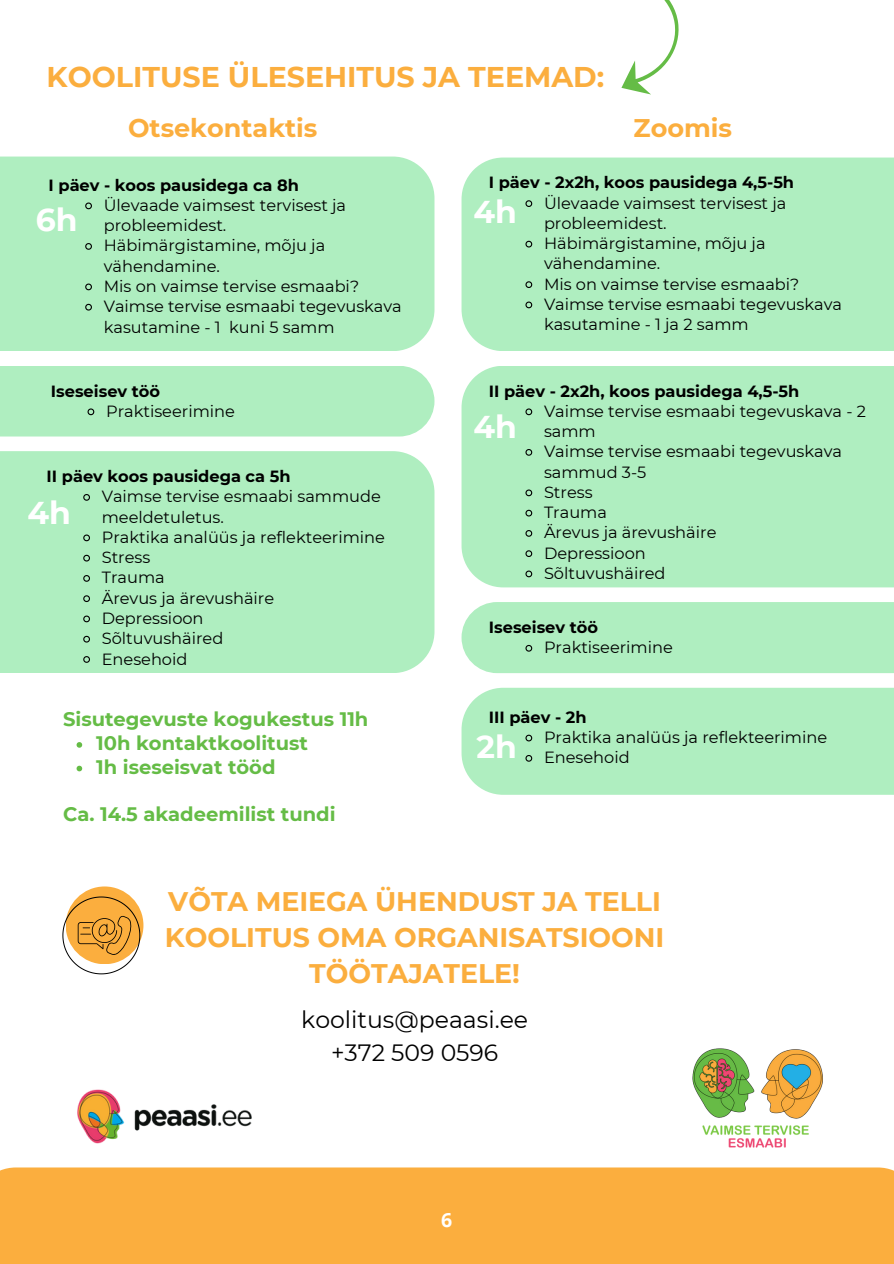
<style>
.page{position:relative;width:894px;height:1264px;background:#fff}
.page>*{position:absolute;margin:0;border:0;box-sizing:border-box;transform-origin:0 0}
.t1{font:700 31.5px "Montserrat";color:#fff}
.t2{font:700 28.5px "Montserrat";color:#fbae3e}
.t3{font:700 26.85px/36.3px "Montserrat";color:#fbae3e;text-align:center}
.t4{font:700 25.5px "Montserrat";color:#fbae3e}
.t5{font:23.55px/32.7px "Montserrat";color:#000;text-align:center}
.t6{font:700 19.5px "Montserrat";color:#65bc46}
.t7{font:700 19.5px "Open Sans";color:#fff}
.t8{font:16.2px/20.2px "Montserrat";color:#000}
.t9{font:700 16.2px "Montserrat";color:#000}
</style>
<div class="page">
<div style="left:0;top:156px;width:434px;height:195px;background:#afeec0"></div>
<div style="left:0;top:366px;width:434px;height:70px;background:#afeec0"></div>
<div style="left:0;top:1167px;width:893px;height:96px;background:#fbae3e"></div>
<svg style="left:621px;top:0;width:58px;height:95px"></svg>
<div style="left:66px;top:886px;width:77px;height:78px;background:#fbae3e;border-radius:50%"></div>
<svg style="left:62px;top:896px;width:78px;height:78px"></svg>
<div style="left:0;top:451px;width:434px;height:222px;background:#afeec0"></div>
<svg style="left:84px;top:202px;width:9px;height:8px"></svg>
<svg style="left:84px;top:242px;width:9px;height:9px"></svg>
<svg style="left:84px;top:283px;width:9px;height:8px"></svg>
<svg style="left:84px;top:303px;width:9px;height:8px"></svg>
<svg style="left:77px;top:742px;width:5px;height:5px"></svg>
<svg style="left:77px;top:765px;width:5px;height:6px"></svg>
<img style="left:692px;top:1048px;width:131px;height:100px">
<img style="left:77px;top:1089px;width:175px;height:55px">
<div style="left:461px;top:157px;width:432px;height:194px;background:#afeec0"></div>
<div style="left:461px;top:366px;width:432px;height:221px;background:#afeec0"></div>
<div style="left:461px;top:687px;width:432px;height:107px;background:#afeec0"></div>
<div style="left:461px;top:602px;width:432px;height:71px;background:#afeec0"></div>
<svg style="left:524px;top:199px;width:9px;height:9px"></svg>
<svg style="left:524px;top:240px;width:9px;height:8px"></svg>
<svg style="left:524px;top:280px;width:9px;height:9px"></svg>
<svg style="left:524px;top:301px;width:9px;height:8px"></svg>
<svg style="left:87px;top:408px;width:8px;height:8px"></svg>
<svg style="left:83px;top:494px;width:7px;height:7px"></svg>
<svg style="left:83px;top:534px;width:7px;height:8px"></svg>
<svg style="left:83px;top:554px;width:7px;height:8px"></svg>
<svg style="left:83px;top:575px;width:7px;height:7px"></svg>
<svg style="left:83px;top:595px;width:7px;height:8px"></svg>
<svg style="left:83px;top:615px;width:7px;height:8px"></svg>
<svg style="left:83px;top:635px;width:7px;height:8px"></svg>
<svg style="left:83px;top:656px;width:7px;height:7px"></svg>
<svg style="left:525px;top:734px;width:8px;height:8px"></svg>
<svg style="left:525px;top:755px;width:8px;height:7px"></svg>
<svg style="left:525px;top:408px;width:8px;height:8px"></svg>
<svg style="left:525px;top:449px;width:8px;height:7px"></svg>
<svg style="left:525px;top:489px;width:8px;height:8px"></svg>
<svg style="left:525px;top:509px;width:8px;height:8px"></svg>
<svg style="left:525px;top:530px;width:8px;height:7px"></svg>
<svg style="left:525px;top:550px;width:8px;height:7px"></svg>
<svg style="left:525px;top:570px;width:8px;height:8px"></svg>
<svg style="left:525px;top:644px;width:8px;height:8px"></svg>
<p class="t2" style="left:47px;top:59px;width:559px">KOOLITUSE ÜLESEHITUS JA TEEMAD:</p>
<h2 class="t4" style="left:128px;top:112px;width:191px">Otsekontaktis</h2>
<p class="t4" style="left:633px;top:112px;width:100px">Zoomis</p>
<p class="t9" style="left:488px;top:173px;width:307px">I päev - 2x2h, koos pausidega 4,5-5h</p>
<p class="t8" style="left:544px;top:193px;width:244px">Ülevaade vaimsest tervisest ja probleemidest.</p>
<p class="t8" style="left:544px;top:233px;width:223px">Häbimärgistamine, mõju ja vähendamine.</p>
<p class="t8" style="left:544px;top:274px;width:257px">Mis on vaimse tervise esmaabi?</p>
<p class="t8" style="left:544px;top:294px;width:299px">Vaimse tervise esmaabi tegevuskava kasutamine - 1 ja 2 samm</p>
<h1 class="t9" style="left:49px;top:175px;width:252px">I päev - koos pausidega ca 8h</h1>
<h4 class="t8" style="left:104px;top:195px;width:244px">Ülevaade vaimsest tervisest ja probleemidest.</h4>
<h4 class="t8" style="left:104px;top:235px;width:223px">Häbimärgistamine, mõju ja vähendamine.</h4>
<h2 class="t8" style="left:104px;top:276px;width:257px">Mis on vaimse tervise esmaabi?</h2>
<p class="t8" style="left:104px;top:296px;width:299px">Vaimse tervise esmaabi tegevuskava kasutamine - 1 kuni 5 samm</p>
<p class="t1" style="left:473px;top:192px;width:45px">4h</p>
<p class="t1" style="left:36px;top:201px;width:43px">6h</p>
<p class="t9" style="left:51px;top:381px;width:111px">Iseseisev töö</p>
<p class="t8" style="left:106px;top:401px;width:130px">Praktiseerimine</p>
<h2 class="t9" style="left:47px;top:466px;width:245px">II päev koos pausidega ca 5h</h2>
<p class="t8" style="left:102px;top:486px;width:280px">Vaimse tervise esmaabi sammude meeldetuletus.</p>
<p class="t8" style="left:102px;top:527px;width:285px">Praktika analüüs ja reflekteerimine</p>
<p class="t8" style="left:102px;top:547px;width:50px">Stress</p>
<p class="t8" style="left:102px;top:567px;width:64px">Trauma</p>
<p class="t8" style="left:102px;top:588px;width:174px">Ärevus ja ärevushäire</p>
<p class="t8" style="left:102px;top:608px;width:103px">Depressioon</p>
<p class="t8" style="left:102px;top:628px;width:123px">Sõltuvushäired</p>
<p class="t8" style="left:102px;top:648px;width:87px">Enesehoid</p>
<p class="t1" style="left:27px;top:494px;width:45px">4h</p>
<p class="t6" style="left:63px;top:707px;width:307px">Sisutegevuste kogukestus 11h</p>
<p class="t6" style="left:96px;top:731px;width:213px">10h kontaktkoolitust</p>
<p class="t6" style="left:96px;top:754px;width:181px">1h iseseisvat tööd</p>
<p class="t6" style="left:63px;top:802px;width:274px">Ca. 14.5 akadeemilist tundi</p>
<h6 class="t9" style="left:488px;top:381px;width:312px">II päev - 2x2h, koos pausidega 4,5-5h</h6>
<p class="t8" style="left:544px;top:401px;width:323px">Vaimse tervise esmaabi tegevuskava - 2 samm</p>
<p class="t8" style="left:544px;top:441px;width:299px">Vaimse tervise esmaabi tegevuskava sammud 3-5</p>
<h6 class="t8" style="left:544px;top:482px;width:50px">Stress</h6>
<p class="t8" style="left:544px;top:502px;width:64px">Trauma</p>
<p class="t8" style="left:544px;top:522px;width:174px">Ärevus ja ärevushäire</p>
<p class="t8" style="left:544px;top:543px;width:103px">Depressioon</p>
<h2 class="t8" style="left:544px;top:563px;width:123px">Sõltuvushäired</h2>
<p class="t1" style="left:473px;top:407px;width:45px">4h</p>
<p class="t9" style="left:488px;top:617px;width:111px">Iseseisev töö</p>
<p class="t8" style="left:544px;top:637px;width:130px">Praktiseerimine</p>
<h2 class="t9" style="left:488px;top:707px;width:99px">III päev - 2h</h2>
<p class="t8" style="left:544px;top:727px;width:285px">Praktika analüüs ja reflekteerimine</p>
<p class="t8" style="left:544px;top:747px;width:87px">Enesehoid</p>
<p class="t1" style="left:476px;top:727px;width:42px">2h</p>
<p class="t3" style="left:165px;top:882px;width:501px">VÕTA MEIEGA ÜHENDUST JA TELLI<br>KOOLITUS OMA ORGANISATSIOONI<br>TÖÖTAJATELE!</p>
<p class="t5" style="left:301px;top:1003px;width:228px">koolitus@peaasi.ee +372 509 0596</p>
<h2 class="t7" style="left:441px;top:1206px;width:13px">6</h2>
</div>
